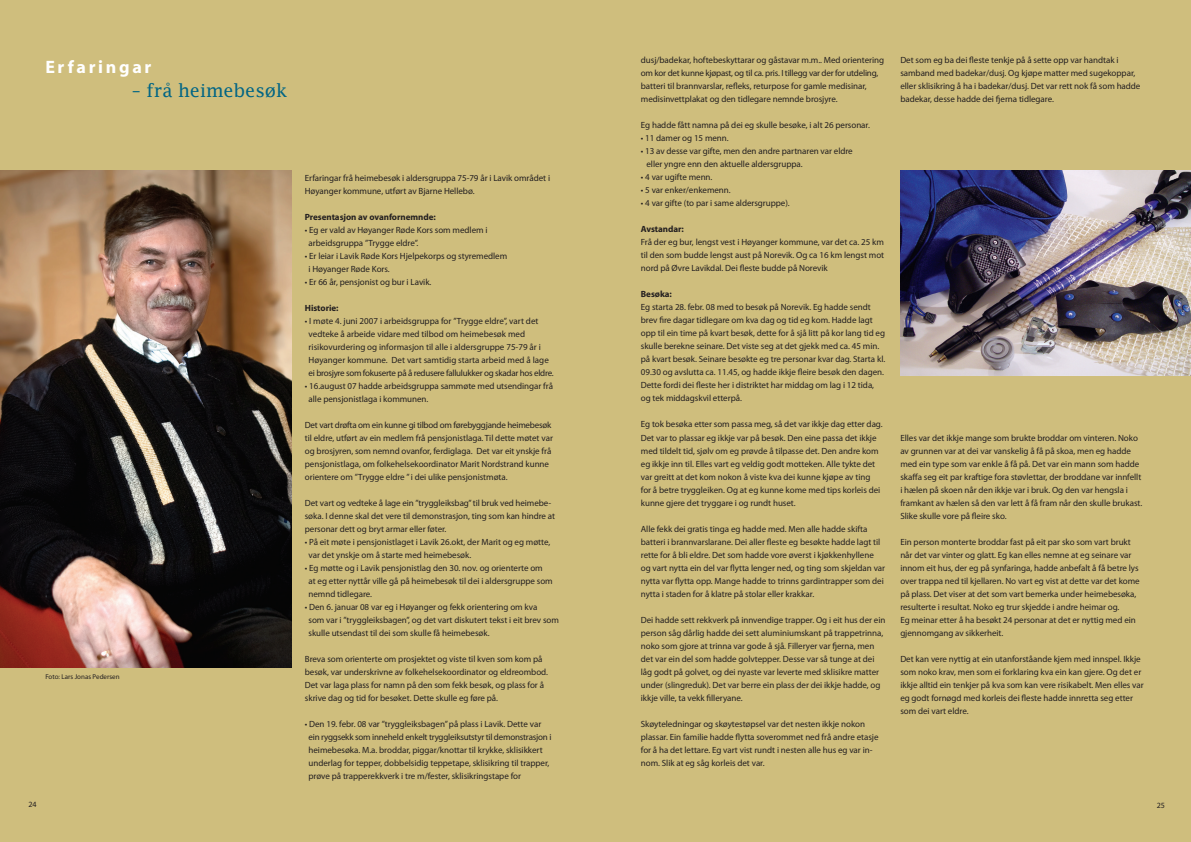
<style>
.page{position:relative;width:1191px;height:842px;background:#cfbe7d}
.page>*{position:absolute;margin:0;border:0;box-sizing:border-box;transform-origin:0 0}
.t1{font:18px "Lucida Fax";color:#016584}
.t2{font:700 18px "Myriad";letter-spacing:.15em;color:#fff}
.t3{font:9px/13px "Myriad Pro";letter-spacing:-.005em;color:#231f20}
.t4{font:9px "Myriad Pro";letter-spacing:-.03em;color:#231f20}
.t5{font:9px "Myriad Pro";letter-spacing:-.025em;color:#231f20}
.t6{font:700 9px "Myriad Pro";letter-spacing:-.005em;color:#231f20}
.t7{font:8px "Myriad Pro";color:#231f20}
.t8{font:7px "Myriad Pro";color:#231f20}
</style>
<div class="page">
<img style="left:0;top:170px;width:291px;height:497px">
<img style="left:900px;top:171px;width:291px;height:205px">
<p class="t2" style="left:45px;top:58px;width:108px">Erfaringar</p>
<p class="t1" style="left:132px;top:80px;width:157px">– frå heimebesøk</p>
<p class="t8" style="left:45px;top:672px;width:76px">Foto: Lars Jonas Pedersen</p>
<p class="t3" style="left:305px;top:171px;width:247px">Erfaringar frå heimebesøk i aldersgruppa 75-79 år i Lavik området i<br>Høyanger kommune, utført av Bjarne Hellebø.</p>
<p class="t6" style="left:305px;top:211px;width:132px">Presentasjon av ovanfornemnde:</p>
<p class="t3" style="left:305px;top:223px;width:184px">• Eg er vald av Høyanger Røde Kors som medlem i</p>
<p class="t3" style="left:308px;top:236px;width:111px">arbeidsgruppa ”Trygge eldre”.</p>
<p class="t3" style="left:305px;top:249px;width:204px">• Er leiar i Lavik Røde Kors Hjelpekorps og styremedlem</p>
<p class="t3" style="left:308px;top:262px;width:83px">i Høyanger Røde Kors.</p>
<p class="t3" style="left:305px;top:275px;width:128px">• Er 66 år, pensjonist og bur i Lavik.</p>
<p class="t6" style="left:305px;top:302px;width:35px">Historie:</p>
<p class="t3" style="left:305px;top:314px;width:235px">• I møte 4. juni 2007 i arbeidsgruppa for ”Trygge eldre”, vart det</p>
<p class="t3" style="left:309px;top:327px;width:218px">vedteke å arbeide vidare med tilbod om heimebesøk med</p>
<p class="t3" style="left:309px;top:340px;width:234px">risikovurdering og informasjon til alle i aldersgruppe 75-79 år i</p>
<p class="t3" style="left:309px;top:353px;width:242px">Høyanger kommune. Det vart samtidig starta arbeid med å lage</p>
<p class="t4" style="left:309px;top:367px;width:246px">ei brosjyre som fokuserte på å redusere fallulukker og skadar hos eldre.</p>
<p class="t3" style="left:305px;top:379px;width:250px">• 16.august 07 hadde arbeidsgruppa sammøte med utsendingar frå</p>
<p class="t3" style="left:308px;top:392px;width:121px">alle pensjonistlaga i kommunen.</p>
<p class="t3" style="left:305px;top:418px;width:250px">Det vart drøfta om ein kunne gi tilbod om førebyggjande heimebesøk til eldre, utført av ein medlem frå pensjonistlaga. Til dette møtet var og brosjyren, som nemnd ovanfor, ferdiglaga. Det var eit ynskje frå pensjonistlaga, om folkehelsekoordinator Marit Nordstrand kunne orientere om ”Trygge eldre ” i dei ulike pensjonistmøta.</p>
<p class="t3" style="left:305px;top:496px;width:252px">Det vart og vedteke å lage ein ”tryggleiksbag” til bruk ved heimebe&shy;søka. I denne skal det vere til demonstrasjon, ting som kan hindre at personar dett og bryt armar eller føter.</p>
<p class="t3" style="left:305px;top:535px;width:247px">• På eit møte i pensjonistlaget i Lavik 26.okt, der Marit og eg møtte,</p>
<p class="t3" style="left:308px;top:548px;width:164px">var det ynskje om å starte med heimebesøk.</p>
<p class="t3" style="left:305px;top:561px;width:239px">• Eg møtte og i Lavik pensjonistlag den 30. nov. og orienterte om</p>
<p class="t3" style="left:308px;top:574px;width:246px">at eg etter nyttår ville gå på heimebesøk til dei i aldersgruppe som</p>
<p class="t3" style="left:308px;top:587px;width:65px">nemnd tidlegare.</p>
<p class="t3" style="left:305px;top:600px;width:234px">• Den 6. januar 08 var eg i Høyanger og fekk orientering om kva</p>
<p class="t3" style="left:308px;top:613px;width:252px">som var i ”tryggleiksbagen”, og det vart diskutert tekst i eit brev som</p>
<p class="t3" style="left:308px;top:626px;width:183px">skulle utsendast til dei som skulle få heimebesøk.</p>
<p class="t3" style="left:305px;top:652px;width:245px">Breva som orienterte om prosjektet og viste til kven som kom på besøk, var underskrivne av folkehelsekoordinator og eldreombod.</p>
<p class="t3" style="left:305px;top:678px;width:241px">Det var laga plass for namn på den som fekk besøk, og plass for å skrive dag og tid for besøket. Dette skulle eg føre på.</p>
<p class="t3" style="left:305px;top:717px;width:238px">• Den 19. febr. 08 var ”tryggleiksbagen” på plass i Lavik. Dette var</p>
<p class="t5" style="left:308px;top:731px;width:244px">ein ryggsekk som inneheld enkelt tryggleiksutstyr til demonstrasjon i</p>
<p class="t3" style="left:308px;top:743px;width:236px">heimebesøka. M.a. broddar, piggar/knottar til krykke, sklisikkert</p>
<p class="t3" style="left:308px;top:756px;width:242px">underlag for tepper, dobbelsidig teppetape, sklisikring til trapper,</p>
<p class="t3" style="left:308px;top:769px;width:214px">prøve på trapperekkverk i tre m/fester, sklisikringstape for</p>
<p class="t3" style="left:641px;top:54px;width:245px">dusj/badekar, hoftebeskyttarar og gåstavar m.m.. Med orientering om kor det kunne kjøpast, og til ca. pris. I tillegg var der for utdeling, batteri til brannvarslar, refleks, returpose for gamle medisinar, medisinvettplakat og den tidlegare nemnde brosjyre.</p>
<p class="t3" style="left:641px;top:119px;width:230px">Eg hadde fått namna på dei eg skulle besøke, i alt 26 personar.</p>
<p class="t3" style="left:641px;top:132px;width:89px">• 11 damer og 15 menn.</p>
<p class="t3" style="left:641px;top:145px;width:213px">• 13 av desse var gifte, men den andre partnaren var eldre</p>
<p class="t3" style="left:646px;top:158px;width:158px">eller yngre enn den aktuelle aldersgruppa.</p>
<p class="t3" style="left:641px;top:171px;width:73px">• 4 var ugifte menn.</p>
<p class="t3" style="left:641px;top:184px;width:91px">• 5 var enker/enkemenn.</p>
<p class="t3" style="left:641px;top:197px;width:150px">• 4 var gifte (to par i same aldersgruppe).</p>
<p class="t6" style="left:641px;top:224px;width:44px">Avstandar:</p>
<p class="t3" style="left:641px;top:236px;width:245px;text-align:justify">Frå der eg bur, lengst vest i Høyanger kommune, var det ca. 25 km til den som budde lengst aust på Norevik. Og ca 16 km lengst mot nord på Øvre Lavikdal. Dei fleste budde på Norevik</p>
<p class="t6" style="left:641px;top:289px;width:33px">Besøka:</p>
<p class="t3" style="left:641px;top:301px;width:246px">Eg starta 28. febr. 08 med to besøk på Norevik. Eg hadde sendt brev fire dagar tidlegare om kva dag og tid eg kom. Hadde lagt opp til ein time på kvart besøk, dette for å sjå litt på kor lang tid eg skulle berekne seinare. Det viste seg at det gjekk med ca. 45 min. på kvart besøk. Seinare besøkte eg tre personar kvar dag. Starta kl.<br>09.30 og avslutta ca. 11.45, og hadde ikkje fleire besøk den dagen.<br>Dette fordi dei fleste her i distriktet har middag om lag i 12 tida,</p>
<p class="t3" style="left:641px;top:392px;width:102px">og tek middagskvil etterpå.</p>
<p class="t3" style="left:641px;top:418px;width:243px">Eg tok besøka etter som passa meg, så det var ikkje dag etter dag.</p>
<p class="t3" style="left:641px;top:431px;width:241px">Det var to plassar eg ikkje var på besøk. Den eine passa det ikkje med tildelt tid, sjølv om eg prøvde å tilpasse det. Den andre kom eg ikkje inn til. Elles vart eg veldig godt motteken. Alle tykte det var greitt at det kom nokon å viste kva dei kunne kjøpe av ting for å betre tryggleiken. Og at eg kunne kome med tips korleis dei kunne gjere det tryggare i og rundt huset.</p>
<p class="t3" style="left:641px;top:522px;width:228px">Alle fekk dei gratis tinga eg hadde med. Men alle hadde skifta</p>
<p class="t3" style="left:641px;top:535px;width:246px">batteri i brannvarslarane. Dei aller fleste eg besøkte hadde lagt til rette for å bli eldre. Det som hadde vore øverst i kjøkkenhyllene og vart nytta ein del var flytta lenger ned, og ting som skjeldan var nytta var flytta opp. Mange hadde to trinns gardintrapper som dei nytta i staden for å klatre på stolar eller krakkar.</p>
<p class="t3" style="left:641px;top:613px;width:246px">Dei hadde sett rekkverk på innvendige trapper. Og i eit hus der ein person såg dårlig hadde dei sett aluminiumskant på trappetrinna, noko som gjore at trinna var gode å sjå. Filleryer var fjerna, men det var ein del som hadde golvtepper. Desse var så tunge at dei låg godt på golvet, og dei nyaste var leverte med sklisikre matter under (slingreduk). Det var berre ein plass der dei ikkje hadde, og ikkje ville, ta vekk filleryane.</p>
<p class="t3" style="left:641px;top:717px;width:226px">Skøyteledningar og skøytestøpsel var det nesten ikkje nokon</p>
<p class="t3" style="left:641px;top:730px;width:239px">plassar. Ein familie hadde flytta soverommet ned frå andre etasje for å ha det lettare. Eg vart vist rundt i nesten alle hus eg var in&shy;nom. Slik at eg såg korleis det var.</p>
<p class="t3" style="left:900px;top:54px;width:242px">Det som eg ba dei fleste tenkje på å sette opp var handtak i samband med badekar/dusj. Og kjøpe matter med sugekoppar, eller sklisikring å ha i badekar/dusj. Det var rett nok få som hadde badekar, desse hadde dei fjerna tidlegare.</p>
<p class="t3" style="left:900px;top:431px;width:243px">Elles var det ikkje mange som brukte broddar om vinteren. Noko av grunnen var at dei var vanskelig å få på skoa, men eg hadde med ein type som var enkle å få på. Det var ein mann som hadde skaffa seg eit par kraftige fora støvlettar, der broddane var innfellt i hælen på skoen når den ikkje var i bruk. Og den var hengsla i framkant av hælen så den var lett å få fram når den skulle brukast.<br>Slike skulle vore på fleire sko.</p>
<p class="t3" style="left:900px;top:535px;width:241px">Ein person monterte broddar fast på eit par sko som vart brukt når det var vinter og glatt. Eg kan elles nemne at eg seinare var innom eit hus, der eg på synfaringa, hadde anbefalt å få betre lys over trappa ned til kjellaren. No vart eg vist at dette var det kome på plass. Det viser at det som vart bemerka under heimebesøka, resulterte i resultat. Noko eg trur skjedde i andre heimar og.</p>
<p class="t3" style="left:900px;top:613px;width:237px">Eg meinar etter å ha besøkt 24 personar at det er nyttig med ein gjennomgang av sikkerheit.</p>
<p class="t3" style="left:900px;top:652px;width:245px">Det kan vere nyttig at ein utanforståande kjem med innspel. Ikkje som noko krav, men som ei forklaring kva ein kan gjere. Og det er ikkje alltid ein tenkjer på kva som kan vere risikabelt. Men elles var eg godt fornøgd med korleis dei fleste hadde innretta seg etter som dei vart eldre.</p>
<p class="t7" style="left:28px;top:799px;width:10px">24</p>
<p class="t7" style="left:1156px;top:800px;width:10px">25</p>
</div>
